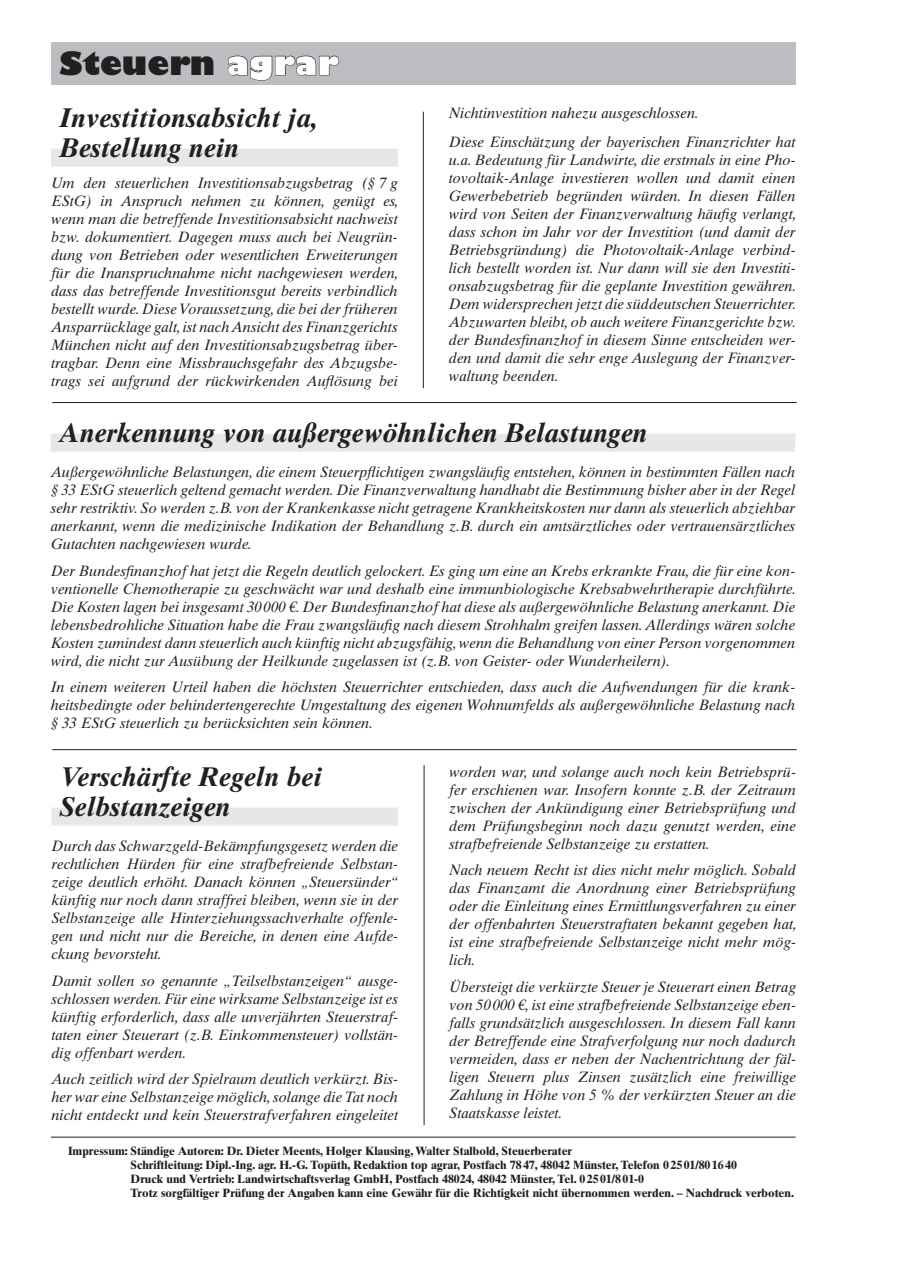
<style>
.page{position:relative;width:902px;height:1263px;background:#fff}
.page>*{position:absolute;margin:0;border:0;box-sizing:border-box;transform-origin:0 0}
.t1{font:800 31.5px "Gill Sans";color:#231f20}
.t2{font:italic 700 27px/30px "Times Ten LT";color:#231f20}
.t3{font:italic 15px/18px "Times Ten LT";color:#231f20;text-align:justify}
.t4{font:700 12px/14.2px "Times Ten LT";color:#231f20}
.s1{color:#fff}
</style>
<div class="page">
<div style="left:51px;top:43px;width:744px;height:42px;background:#bcbdc0"></div>
<svg style="left:227px;top:55px;width:113px;height:26px"></svg>
<hr style="left:423px;top:112px;width:1px;height:276px;background:#231f20">
<hr style="left:51px;top:1137px;width:744px;height:1px;background:#231f20">
<div style="left:51px;top:149px;width:347px;height:18px;background:#e6e7e9"></div>
<div style="left:51px;top:434px;width:744px;height:18px;background:#e6e7e9"></div>
<div style="left:51px;top:808px;width:347px;height:18px;background:#e6e7e9"></div>
<hr style="left:423px;top:765px;width:1px;height:360px;background:#231f20">
<hr style="left:52px;top:402px;width:744px;height:1px;background:#231f20">
<hr style="left:52px;top:749px;width:744px;height:1px;background:#231f20">
<h1 class="t1" style="left:60px;top:44px;width:280px">Steuern <span class="s1">agrar</span></h1>
<p class="t3" style="left:449px;top:98px;width:348px;line-height:28.7px">Nichtinvestition nahezu ausgeschlossen.<br>Diese Einschätzung der bayerischen Finanzrichter hat</p>
<p class="t3" style="left:449px;top:150px;width:349px">u.a. Bedeutung für Landwirte, die erstmals in eine Pho&shy;tovoltaik-Anlage investieren wollen und damit einen Gewerbebetrieb begründen würden. In diesen Fällen wird von Seiten der Finanzverwaltung häufig verlangt, dass schon im Jahr vor der Investition (und damit der Betriebsgründung) die Photovoltaik-Anlage verbind&shy;lich bestellt worden ist. Nur dann will sie den Investiti&shy;onsabzugsbetrag für die geplante Investition gewähren.<br>Dem widersprechen jetzt die süddeutschen Steuerrichter.<br>Abzuwarten bleibt, ob auch weitere Finanzgerichte bzw. der Bundesfinanzhof in diesem Sinne entscheiden wer&shy;den und damit die sehr enge Auslegung der Finanzver&shy;waltung beenden.</p>
<h2 class="t2" style="left:59px;top:417px;width:589px">Anerkennung von außergewöhnlichen Belastungen</h2>
<p class="t3" style="left:51px;top:463px;width:746px">Außergewöhnliche Belastungen, die einem Steuerpflichtigen zwangsläufig entstehen, können in bestimmten Fällen nach § 33 EStG steuerlich geltend gemacht werden. Die Finanzverwaltung handhabt die Bestimmung bisher aber in der Regel sehr restriktiv. So werden z.B. von der Krankenkasse nicht getragene Krankheitskosten nur dann als steuerlich abziehbar anerkannt, wenn die medizinische Indikation der Behandlung z.B. durch ein amtsärztliches oder vertrauensärztliches Gutachten nachgewiesen wurde.</p>
<p class="t3" style="left:51px;top:561px;width:746px">Der Bundesfinanzhof hat jetzt die Regeln deutlich gelockert. Es ging um eine an Krebs erkrankte Frau, die für eine kon&shy;ventionelle Chemotherapie zu geschwächt war und deshalb eine immunbiologische Krebsabwehrtherapie durchführte.<br>Die Kosten lagen bei insgesamt 30000 €. Der Bundesfinanzhof hat diese als außergewöhnliche Belastung anerkannt. Die lebensbedrohliche Situation habe die Frau zwangsläufig nach diesem Strohhalm greifen lassen. Allerdings wären solche Kosten zumindest dann steuerlich auch künftig nicht abzugsfähig, wenn die Behandlung von einer Person vorgenommen wird, die nicht zur Ausübung der Heilkunde zugelassen ist (z.B. von Geister- oder Wunderheilern).</p>
<p class="t3" style="left:51px;top:678px;width:746px">In einem weiteren Urteil haben die höchsten Steuerrichter entschieden, dass auch die Aufwendungen für die krank&shy;heitsbedingte oder behindertengerechte Umgestaltung des eigenen Wohnumfelds als außergewöhnliche Belastung nach § 33 EStG steuerlich zu berücksichten sein können.</p>
<h2 class="t2" style="left:60px;top:761px;width:263px">Verschärfte Regeln bei<br>Selbstanzeigen</h2>
<p class="t3" style="left:51px;top:837px;width:348px">Durch das Schwarzgeld-Bekämpfungsgesetz werden die rechtlichen Hürden für eine strafbefreiende Selbstan&shy;zeige deutlich erhöht. Danach können „Steuersünder“ künftig nur noch dann straffrei bleiben, wenn sie in der Selbstanzeige alle Hinterziehungssachverhalte offenle&shy;gen und nicht nur die Bereiche, in denen eine Aufde&shy;ckung bevorsteht.</p>
<p class="t3" style="left:51px;top:971px;width:348px">Damit sollen so genannte „Teilselbstanzeigen“ ausge&shy;schlossen werden. Für eine wirksame Selbstanzeige ist es künftig erforderlich, dass alle unverjährten Steuerstraf&shy;taten einer Steuerart (z.B. Einkommensteuer) vollstän&shy;dig offenbart werden.</p>
<p class="t3" style="left:51px;top:1070px;width:348px">Auch zeitlich wird der Spielraum deutlich verkürzt. Bis&shy;her war eine Selbstanzeige möglich, solange die Tat noch nicht entdeckt und kein Steuerstrafverfahren eingeleitet</p>
<h2 class="t2" style="left:60px;top:102px;width:260px">Investitionsabsicht ja,<br>Bestellung nein</h2>
<p class="t3" style="left:51px;top:174px;width:349px">Um den steuerlichen Investitionsabzugsbetrag (§ 7 g EStG) in Anspruch nehmen zu können, genügt es, wenn man die betreffende Investitionsabsicht nachweist bzw. dokumentiert. Dagegen muss auch bei Neugrün&shy;dung von Betrieben oder wesentlichen Erweiterungen für die Inanspruchnahme nicht nachgewiesen werden, dass das betreffende Investitionsgut bereits verbindlich bestellt wurde. Diese Voraussetzung, die bei der früheren Ansparrücklage galt, ist nach Ansicht des Finanzgerichts München nicht auf den Investitionsabzugsbetrag über&shy;tragbar. Denn eine Missbrauchsgefahr des Abzugsbe&shy;trags sei aufgrund der rückwirkenden Auflösung bei</p>
<p class="t3" style="left:449px;top:762px;width:348px">worden war, und solange auch noch kein Betriebsprü&shy;fer erschienen war. Insofern konnte z.B. der Zeitraum zwischen der Ankündigung einer Betriebsprüfung und dem Prüfungsbeginn noch dazu genutzt werden, eine strafbefreiende Selbstanzeige zu erstatten.</p>
<p class="t3" style="left:449px;top:861px;width:349px">Nach neuem Recht ist dies nicht mehr möglich. Sobald das Finanzamt die Anordnung einer Betriebsprüfung oder die Einleitung eines Ermittlungsverfahren zu einer der offenbahrten Steuerstraftaten bekannt gegeben hat, ist eine strafbefreiende Selbstanzeige nicht mehr mög&shy;lich.</p>
<p class="t3" style="left:449px;top:977px;width:348px">Übersteigt die verkürzte Steuer je Steuerart einen Betrag von 50000 €, ist eine strafbefreiende Selbstanzeige eben&shy;falls grundsätzlich ausgeschlossen. In diesem Fall kann der Betreffende eine Strafverfolgung nur noch dadurch vermeiden, dass er neben der Nachentrichtung der fäl&shy;ligen Steuern plus Zinsen zusätzlich eine freiwillige Zahlung in Höhe von 5 % der verkürzten Steuer an die Staatskasse leistet.</p>
<p class="t4" style="left:131px;top:1143px;width:664px;text-indent:-62px">Impressum: Ständige Autoren: Dr. Dieter Meents, Holger Klausing, Walter Stalbold, Steuerberater<br>Schriftleitung: Dipl.-Ing. agr. H.-G. Topüth, Redaktion top agrar, Postfach 7847, 48042 Münster, Telefon 0 2501/801640<br>Druck und Vertrieb: Landwirtschaftsverlag GmbH, Postfach 48024, 48042 Münster, Tel. 02501/801-0<br>Trotz sorgfältiger Prüfung der Angaben kann eine Gewähr für die Richtigkeit nicht übernommen werden. – Nachdruck verboten.</p>
</div>
